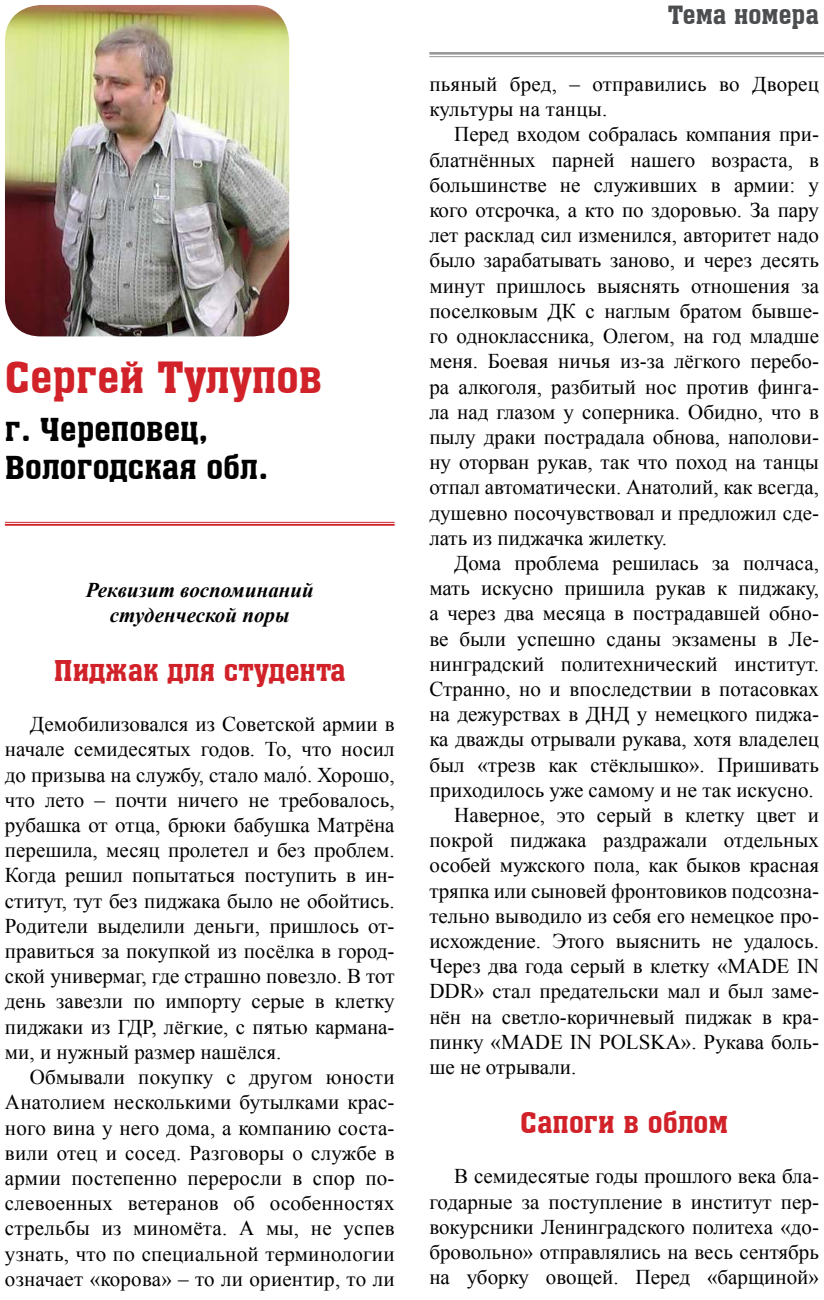
<style>
.page{position:relative;width:824px;height:1300px;background:#fff}
.page>*{position:absolute;margin:0;border:0;box-sizing:border-box;transform-origin:0 0}
.t1{font:42px "a Assuan";color:#d12229}
.t2{font:31.5px/37.8px "a Assuan";color:#000}
.t3{font:28px "a Assuan";color:#d12229}
.t4{font:24.5px "a Assuan";color:#4c4d4f}
.t5{font:21px/25.2px "Times New Roman";color:#000;text-align:justify}
.t6{font:italic 700 21px/25.2px "Times New Roman";color:#000;text-align:center}
</style>
<div class="page">
<hr style="left:429px;top:52px;width:394px;height:3px;background:#939597">
<hr style="left:429px;top:56px;width:394px;height:1px;background:#939597">
<img style="left:5px;top:5px;width:284px;height:331px">
<hr style="left:5px;top:522px;width:389px;height:1px;background:#d12229">
<hr style="left:5px;top:524px;width:389px;height:2px;background:#d12229">
<h1 class="t1" style="left:5px;top:355px;width:319px">Сергей Тулупов</h1>
<h2 class="t2" style="left:5px;top:411px;width:265px">г. Череповец,<br>Вологодская обл.</h2>
<p class="t6" style="left:86px;top:576px;width:230px">Реквизит воспоминаний студенческой поры</p>
<h3 class="t3" style="left:54px;top:655px;width:293px">Пиджак для студента</h3>
<p class="t5" style="left:5px;top:711px;width:391px;text-indent:25px">Демобилизовался из Советской армии в начале семидесятых годов. То, что носил до призыва на службу, стало мало́. Хорошо, что лето – почти ничего не требовалось, рубашка от отца, брюки бабушка Матрёна перешила, месяц пролетел и без проблем.<br>Когда решил попытаться поступить в ин&shy;ститут, тут без пиджака было не обойтись.<br>Родители выделили деньги, пришлось от&shy;правиться за покупкой из посёлка в город&shy;ской универмаг, где страшно повезло. В тот день завезли по импорту серые в клетку пиджаки из ГДР, лёгкие, с пятью кармана&shy;ми, и нужный размер нашёлся.</p>
<p class="t5" style="left:5px;top:1064px;width:391px;text-indent:25px">Обмывали покупку с другом юности Анатолием несколькими бутылками крас&shy;ного вина у него дома, а компанию соста&shy;вили отец и сосед. Разговоры о службе в армии постепенно переросли в спор по&shy;слевоенных ветеранов об особенностях стрельбы из миномёта. А мы, не успев узнать, что по специальной терминологии означает «корова» – то ли ориентир, то ли</p>
<p class="t4" style="left:667px;top:2px;width:153px">Тема номера</p>
<p class="t5" style="left:429px;top:71px;width:391px">пьяный бред, – отправились во Дворец культуры на танцы.</p>
<p class="t5" style="left:429px;top:121px;width:391px;text-indent:25px">Перед входом собралась компания при&shy;блатнённых парней нашего возраста, в большинстве не служивших в армии: у кого отсрочка, а кто по здоровью. За пару лет расклад сил изменился, авторитет надо было зарабатывать заново, и через десять минут пришлось выяснять отношения за поселковым ДК с наглым братом бывше&shy;го одноклассника, Олегом, на год младше меня. Боевая ничья из-за лёгкого перебо&shy;ра алкоголя, разбитый нос против финга&shy;ла над глазом у соперника. Обидно, что в пылу драки пострадала обнова, наполови&shy;ну оторван рукав, так что поход на танцы отпал автоматически. Анатолий, как всегда, душевно посочувствовал и предложил сде&shy;лать из пиджачка жилетку.</p>
<p class="t5" style="left:454px;top:550px;width:366px">Дома проблема решилась за полчаса,</p>
<p class="t5" style="left:429px;top:575px;width:391px">мать искусно пришила рукав к пиджаку,</p>
<p class="t5" style="left:429px;top:600px;width:391px">а через два месяца в пострадавшей обно-</p>
<p class="t5" style="left:429px;top:625px;width:391px">ве были успешно сданы экзамены в Ле-</p>
<p class="t5" style="left:429px;top:651px;width:391px">нинградский политехнический институт.</p>
<p class="t5" style="left:429px;top:676px;width:391px">Странно, но и впоследствии в потасовках</p>
<p class="t5" style="left:429px;top:701px;width:391px">на дежурствах в ДНД у немецкого пиджа-</p>
<p class="t5" style="left:429px;top:726px;width:391px">ка дважды отрывали рукава, хотя владелец</p>
<p class="t5" style="left:429px;top:751px;width:391px">был «трезв как стёклышко». Пришивать</p>
<p class="t5" style="left:429px;top:777px;width:386px">приходилось уже самому и не так искусно.</p>
<p class="t5" style="left:454px;top:802px;width:366px">Наверное, это серый в клетку цвет и</p>
<p class="t5" style="left:429px;top:827px;width:391px">покрой пиджака раздражали отдельных</p>
<p class="t5" style="left:429px;top:852px;width:391px">особей мужского пола, как быков красная</p>
<p class="t5" style="left:429px;top:877px;width:391px">тряпка или сыновей фронтовиков подсозна-</p>
<p class="t5" style="left:429px;top:903px;width:391px">тельно выводило из себя его немецкое про-</p>
<p class="t5" style="left:429px;top:928px;width:391px">исхождение. Этого выяснить не удалось.</p>
<p class="t5" style="left:429px;top:953px;width:391px">Через два года серый в клетку «MADE IN</p>
<p class="t5" style="left:429px;top:978px;width:391px">DDR» стал предательски мал и был заме-</p>
<p class="t5" style="left:429px;top:1003px;width:391px">нён на светло-коричневый пиджак в кра-</p>
<p class="t5" style="left:429px;top:1029px;width:391px">пинку «MADE IN POLSKA». Рукава боль-</p>
<p class="t5" style="left:429px;top:1054px;width:148px">ше не отрывали.</p>
<h3 class="t3" style="left:520px;top:1107px;width:210px">Сапоги в облом</h3>
<p class="t5" style="left:429px;top:1163px;width:391px;text-indent:25px">В семидесятые годы прошлого века бла&shy;годарные за поступление в институт пер&shy;вокурсники Ленинградского политеха «до&shy;бровольно» отправлялись на весь сентябрь на уборку овощей. Перед «барщиной»</p>
</div>
